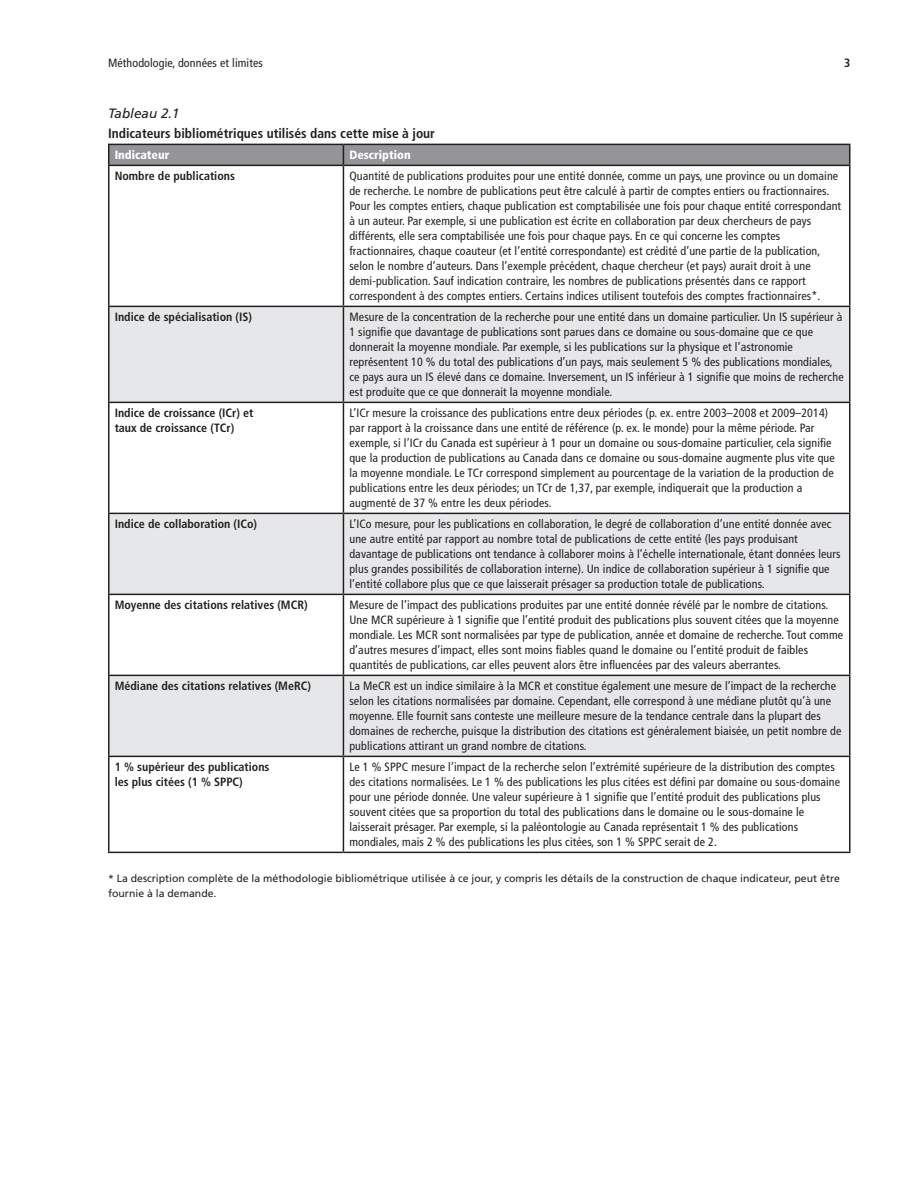
<style>
.page{position:relative;width:918px;height:1188px;background:#fff}
.page>*{position:absolute;margin:0;border:0;box-sizing:border-box;transform-origin:0 0}
.t1{font:700 condensed 13.5px "Frutiger LT Std";color:#231f20}
.t2{font:italic 13.5px "Frutiger LT Std";color:#231f20}
.t3{font:condensed 12px/15px "Frutiger LT Std";letter-spacing:.01em;color:#231f20}
.t4{font:700 condensed 12px/15px "Frutiger LT Std";color:#231f20}
.t5{font:900 condensed 12px "Frutiger LT Std";color:#fff}
.t6{font:700 condensed 12px "Frutiger";color:#231f20}
.t7{font:10.5px/15px "Frutiger LT Std";color:#231f20}
</style>
<div class="page">
<svg style="left:110px;top:307px;width:739px;height:449px;fill:#e6e7e9"></svg>
<hr style="left:108px;top:144px;width:235px;height:1px;background:#231f20">
<hr style="left:108px;top:145px;width:2px;height:20px;background:#231f20">
<hr style="left:343px;top:144px;width:508px;height:1px;background:#231f20">
<svg style="left:109px;top:144px;width:741px;height:21px;background:#8a8b8e"></svg>
<hr style="left:108px;top:165px;width:235px;height:1px;background:#231f20">
<hr style="left:108px;top:166px;width:2px;height:140px;background:#231f20">
<hr style="left:343px;top:165px;width:508px;height:1px;background:#231f20">
<hr style="left:343px;top:166px;width:1px;height:140px;background:#231f20">
<hr style="left:849px;top:166px;width:1px;height:140px;background:#231f20">
<hr style="left:108px;top:306px;width:235px;height:1px;background:#231f20">
<hr style="left:108px;top:307px;width:2px;height:95px;background:#231f20">
<hr style="left:343px;top:306px;width:508px;height:1px;background:#231f20">
<hr style="left:343px;top:307px;width:1px;height:95px;background:#231f20">
<hr style="left:849px;top:307px;width:1px;height:95px;background:#231f20">
<hr style="left:108px;top:402px;width:235px;height:1px;background:#231f20">
<hr style="left:108px;top:403px;width:2px;height:110px;background:#231f20">
<hr style="left:343px;top:402px;width:508px;height:1px;background:#231f20">
<hr style="left:343px;top:403px;width:1px;height:110px;background:#231f20">
<hr style="left:849px;top:403px;width:1px;height:110px;background:#231f20">
<hr style="left:108px;top:513px;width:235px;height:1px;background:#231f20">
<hr style="left:108px;top:514px;width:2px;height:80px;background:#231f20">
<hr style="left:343px;top:513px;width:508px;height:1px;background:#231f20">
<hr style="left:343px;top:514px;width:1px;height:80px;background:#231f20">
<hr style="left:849px;top:514px;width:1px;height:80px;background:#231f20">
<hr style="left:108px;top:594px;width:235px;height:1px;background:#231f20">
<hr style="left:108px;top:595px;width:2px;height:80px;background:#231f20">
<hr style="left:343px;top:594px;width:508px;height:1px;background:#231f20">
<hr style="left:343px;top:595px;width:1px;height:80px;background:#231f20">
<hr style="left:849px;top:595px;width:1px;height:80px;background:#231f20">
<hr style="left:108px;top:675px;width:235px;height:1px;background:#231f20">
<hr style="left:108px;top:676px;width:2px;height:80px;background:#231f20">
<hr style="left:343px;top:675px;width:508px;height:1px;background:#231f20">
<hr style="left:343px;top:676px;width:1px;height:80px;background:#231f20">
<hr style="left:849px;top:676px;width:1px;height:80px;background:#231f20">
<hr style="left:108px;top:756px;width:235px;height:1px;background:#231f20">
<hr style="left:108px;top:757px;width:2px;height:95px;background:#231f20">
<hr style="left:343px;top:756px;width:508px;height:1px;background:#231f20">
<hr style="left:343px;top:757px;width:1px;height:95px;background:#231f20">
<hr style="left:849px;top:757px;width:1px;height:95px;background:#231f20">
<hr style="left:108px;top:852px;width:235px;height:1px;background:#231f20">
<hr style="left:343px;top:852px;width:508px;height:1px;background:#231f20">
<p class="t3" style="left:108px;top:55px;width:156px">Méthodologie, données et limites</p>
<p class="t6" style="left:844px;top:56px;width:8px">3</p>
<p class="t2" style="left:108px;top:106px;width:73px">Tableau 2.1</p>
<p class="t1" style="left:108px;top:125px;width:329px">Indicateurs bibliométriques utilisés dans cette mise à jour</p>
<p class="t5" style="left:115px;top:148px;width:56px">Indicateur</p>
<p class="t5" style="left:349px;top:148px;width:63px">Description</p>
<p class="t4" style="left:115px;top:169px;width:122px">Nombre de publications</p>
<p class="t3" style="left:349px;top:169px;width:493px">Quantité de publications produites pour une entité donnée, comme un pays, une province ou un domaine de recherche. Le nombre de publications peut être calculé à partir de comptes entiers ou fractionnaires.<br>Pour les comptes entiers, chaque publication est comptabilisée une fois pour chaque entité correspondant à un auteur. Par exemple, si une publication est écrite en collaboration par deux chercheurs de pays différents, elle sera comptabilisée une fois pour chaque pays. En ce qui concerne les comptes fractionnaires, chaque coauteur (et l’entité correspondante) est crédité d’une partie de la publication, selon le nombre d’auteurs. Dans l’exemple précédent, chaque chercheur (et pays) aurait droit à une demi-publication. Sauf indication contraire, les nombres de publications présentés dans ce rapport correspondent à des comptes entiers. Certains indices utilisent toutefois des comptes fractionnaires*.</p>
<p class="t4" style="left:115px;top:310px;width:139px">Indice de spécialisation (IS)</p>
<p class="t3" style="left:349px;top:310px;width:496px">Mesure de la concentration de la recherche pour une entité dans un domaine particulier. Un IS supérieur à 1 signifie que davantage de publications sont parues dans ce domaine ou sous-domaine que ce que donnerait la moyenne mondiale. Par exemple, si les publications sur la physique et l’astronomie représentent 10 % du total des publications d’un pays, mais seulement 5 % des publications mondiales, ce pays aura un IS élevé dans ce domaine. Inversement, un IS inférieur à 1 signifie que moins de recherche est produite que ce que donnerait la moyenne mondiale.</p>
<p class="t4" style="left:115px;top:406px;width:140px">Indice de croissance (ICr) et taux de croissance (TCr)</p>
<p class="t3" style="left:349px;top:406px;width:487px">L’ICr mesure la croissance des publications entre deux périodes (p. ex. entre 2003–2008 et 2009–2014) par rapport à la croissance dans une entité de référence (p. ex. le monde) pour la même période. Par exemple, si l’ICr du Canada est supérieur à 1 pour un domaine ou sous-domaine particulier, cela signifie que la production de publications au Canada dans ce domaine ou sous-domaine augmente plus vite que la moyenne mondiale. Le TCr correspond simplement au pourcentage de la variation de la production de publications entre les deux périodes; un TCr de 1,37, par exemple, indiquerait que la production a augmenté de 37 % entre les deux périodes.</p>
<p class="t4" style="left:115px;top:517px;width:144px">Indice de collaboration (ICo)</p>
<p class="t3" style="left:349px;top:517px;width:493px">L’ICo mesure, pour les publications en collaboration, le degré de collaboration d’une entité donnée avec une autre entité par rapport au nombre total de publications de cette entité (les pays produisant davantage de publications ont tendance à collaborer moins à l’échelle internationale, étant données leurs plus grandes possibilités de collaboration interne). Un indice de collaboration supérieur à 1 signifie que l’entité collabore plus que ce que laisserait présager sa production totale de publications.</p>
<p class="t4" style="left:115px;top:598px;width:194px">Moyenne des citations relatives (MCR)</p>
<p class="t3" style="left:349px;top:598px;width:495px">Mesure de l’impact des publications produites par une entité donnée révélé par le nombre de citations.<br>Une MCR supérieure à 1 signifie que l’entité produit des publications plus souvent citées que la moyenne mondiale. Les MCR sont normalisées par type de publication, année et domaine de recherche. Tout comme d’autres mesures d’impact, elles sont moins fiables quand le domaine ou l’entité produit de faibles quantités de publications, car elles peuvent alors être influencées par des valeurs aberrantes.</p>
<p class="t4" style="left:115px;top:679px;width:198px">Médiane des citations relatives (MeRC)</p>
<p class="t3" style="left:349px;top:679px;width:493px">La MeCR est un indice similaire à la MCR et constitue également une mesure de l’impact de la recherche selon les citations normalisées par domaine. Cependant, elle correspond à une médiane plutôt qu’à une moyenne. Elle fournit sans conteste une meilleure mesure de la tendance centrale dans la plupart des domaines de recherche, puisque la distribution des citations est généralement biaisée, un petit nombre de publications attirant un grand nombre de citations.</p>
<p class="t4" style="left:115px;top:760px;width:156px">1 % supérieur des publications les plus citées (1 % SPPC)</p>
<p class="t3" style="left:349px;top:760px;width:492px">Le 1 % SPPC mesure l’impact de la recherche selon l’extrémité supérieure de la distribution des comptes des citations normalisées. Le 1 % des publications les plus citées est défini par domaine ou sous-domaine pour une période donnée. Une valeur supérieure à 1 signifie que l’entité produit des publications plus souvent citées que sa proportion du total des publications dans le domaine ou le sous-domaine le laisserait présager. Par exemple, si la paléontologie au Canada représentait 1 % des publications mondiales, mais 2 % des publications les plus citées, son 1 % SPPC serait de 2.</p>
<p class="t7" style="left:108px;top:871px;width:734px">* La description complète de la méthodologie bibliométrique utilisée à ce jour, y compris les détails de la construction de chaque indicateur, peut être fournie à la demande.</p>
</div>
